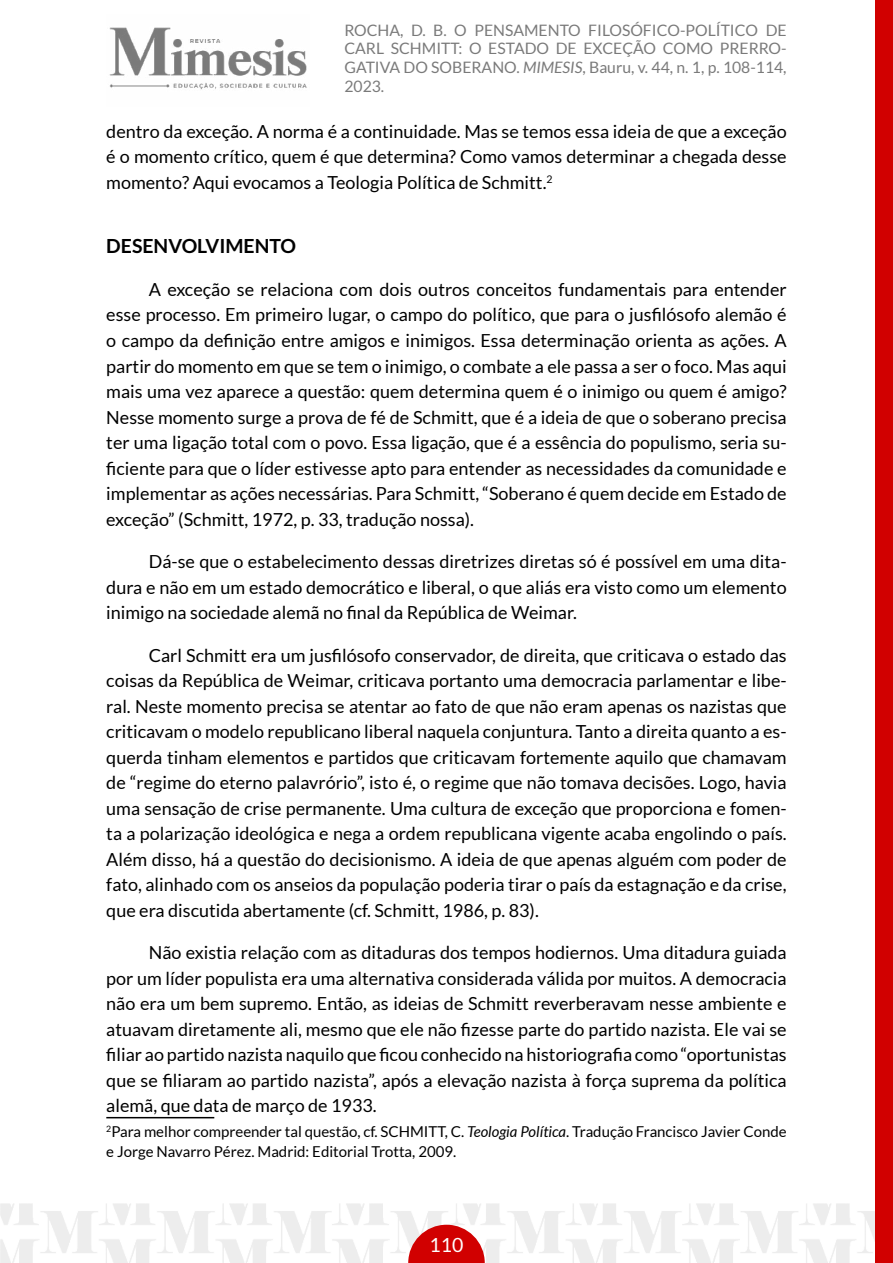
<style>
.page{position:relative;width:893px;height:1263px;background:#fff}
.page>*{position:absolute;margin:0;border:0;box-sizing:border-box;transform-origin:0 0}
.t1{font:700 19.5px "Lato";color:#000}
.t2{font:19.5px "Lato";color:#fff}
.t3{font:18px/25.5px "Lato";color:#000;text-align:justify}
.t4{font:15.75px/18.9px "Lato";color:#7a7a7a;text-align:justify}
.t5{font:15px/19.5px "Lato";color:#000}
.s1{font-style:italic}
</style>
<div class="page">
<img style="left:0;top:1203px;width:876px;height:60px">
<img style="left:109px;top:27px;width:198px;height:63px">
<div style="left:876px;top:0;width:17px;height:1263px;background:#d10000"></div>
<svg style="left:408px;top:1225px;width:77px;height:38px;background:#d93535"></svg>
<hr style="left:106px;top:1117px;width:108px;height:1px;background:#000">
<p class="t4" style="left:344px;top:20px;width:444px">ROCHA, D. B. O PENSAMENTO FILOSÓFICO-POLÍTICO DE CARL SCHMITT: O ESTADO DE EXCEÇÃO COMO PRERRO-GATIVA DO SOBERANO. <span class="s1">MIMESIS</span>, Bauru, v. 44, n. 1, p. 108-114, 2023.</p>
<p class="t3" style="left:106px;top:118px;width:682px">dentro da exceção. A norma é a continuidade. Mas se temos essa ideia de que a exceção é o momento crítico, quem é que determina? Como vamos determinar a chegada desse momento? Aqui evocamos a Teologia Política de Schmitt.<sup>2</sup></p>
<p class="t1" style="left:106px;top:235px;width:191px">DESENVOLVIMENTO</p>
<p class="t3" style="left:106px;top:277px;width:682px;text-indent:43px">A exceção se relaciona com dois outros conceitos fundamentais para entender esse processo. Em primeiro lugar, o campo do político, que para o jusfilósofo alemão é o campo da definição entre amigos e inimigos. Essa determinação orienta as ações. A partir do momento em que se tem o inimigo, o combate a ele passa a ser o foco. Mas aqui mais uma vez aparece a questão: quem determina quem é o inimigo ou quem é amigo?<br>Nesse momento surge a prova de fé de Schmitt, que é a ideia de que o soberano precisa ter uma ligação total com o povo. Essa ligação, que é a essência do populismo, seria su&shy;ficiente para que o líder estivesse apto para entender as necessidades da comunidade e implementar as ações necessárias. Para Schmitt, “Soberano é quem decide em Estado de exceção” (Schmitt, 1972, p. 33, tradução nossa).</p>
<p class="t3" style="left:106px;top:549px;width:682px;text-indent:43px">Dá-se que o estabelecimento dessas diretrizes diretas só é possível em uma dita&shy;dura e não em um estado democrático e liberal, o que aliás era visto como um elemento inimigo na sociedade alemã no final da República de Weimar.</p>
<p class="t3" style="left:106px;top:642px;width:682px;text-indent:43px">Carl Schmitt era um jusfilósofo conservador, de direita, que criticava o estado das coisas da República de Weimar, criticava portanto uma democracia parlamentar e libe&shy;ral. Neste momento precisa se atentar ao fato de que não eram apenas os nazistas que criticavam o modelo republicano liberal naquela conjuntura. Tanto a direita quanto a es&shy;querda tinham elementos e partidos que criticavam fortemente aquilo que chamavam de “regime do eterno palavrório”, isto é, o regime que não tomava decisões. Logo, havia uma sensação de crise permanente. Uma cultura de exceção que proporciona e fomen&shy;ta a polarização ideológica e nega a ordem republicana vigente acaba engolindo o país.<br>Além disso, há a questão do decisionismo. A ideia de que apenas alguém com poder de fato, alinhado com os anseios da população poderia tirar o país da estagnação e da crise, que era discutida abertamente (cf. Schmitt, 1986, p. 83).</p>
<p class="t3" style="left:106px;top:940px;width:682px;text-indent:43px">Não existia relação com as ditaduras dos tempos hodiernos. Uma ditadura guiada por um líder populista era uma alternativa considerada válida por muitos. A democracia não era um bem supremo. Então, as ideias de Schmitt reverberavam nesse ambiente e atuavam diretamente ali, mesmo que ele não fizesse parte do partido nazista. Ele vai se filiar ao partido nazista naquilo que ficou conhecido na historiografia como “oportunistas que se filiaram ao partido nazista”, após a elevação nazista à força suprema da política alemã, que data de março de 1933.</p>
<p class="t5" style="left:106px;top:1122px;width:682px"><sup>2</sup>Para melhor compreender tal questão, cf. SCHMITT, C. <span class="s1">Teologia Política</span>. Tradução Francisco Javier Conde e Jorge Navarro Pérez. Madrid: Editorial Trotta, 2009.</p>
<p class="t2" style="left:429px;top:1234px;width:35px">110</p>
</div>
